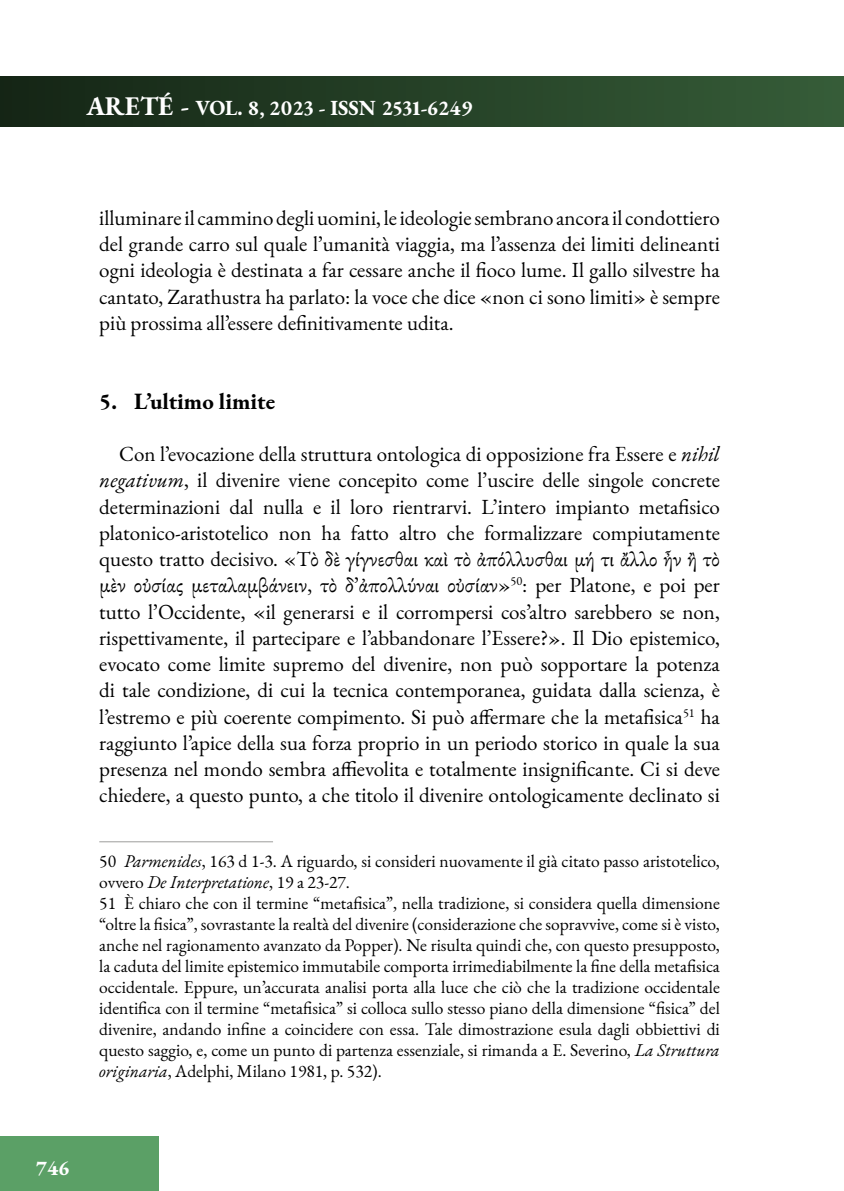
<style>
.page{position:relative;width:844px;height:1191px;background:#fff}
.page>*{position:absolute;margin:0;border:0;box-sizing:border-box;transform-origin:0 0}
.t1{font:700 22.75px "EB Garamond";color:#000}
.t2{font:21px/26.2px "EB Garamond";color:#000;text-align:justify}
.t3{font:700 21px "EB Garamond";color:#fff}
.t4{font:17.5px/21px "EB Garamond";color:#000}
.s1{font-size:26.25px}
.s2{font-style:italic}
</style>
<div class="page">
<div style="left:0;top:77px;width:843px;height:49px;background:linear-gradient(to right,#142515,#365d38)"></div>
<div style="left:0;top:1136px;width:159px;height:55px;background:#5ba066"></div>
<hr style="left:99px;top:841px;width:174px;height:1px;background:#9d9d9c">
<p class="t3" style="left:86px;top:94px;width:388px"><span class="s1">ARETÉ -</span> VOL. 8, 2023 - ISSN 2531-6249</p>
<p class="t2" style="left:99px;top:205px;width:622px">illuminare il cammino degli uomini, le ideologie sembrano ancora il condottiero del grande carro sul quale l’umanità viaggia, ma l’assenza dei limiti delineanti ogni ideologia è destinata a far cessare anche il fioco lume. Il gallo silvestre ha cantato, Zarathustra ha parlato: la voce che dice «non ci sono limiti» è sempre più prossima all’essere definitivamente udita.</p>
<p class="t1" style="left:99px;top:386px;width:177px">5. L’ultimo limite</p>
<p class="t2" style="left:99px;top:441px;width:622px;text-indent:20px">Con l’evocazione della struttura ontologica di opposizione fra Essere e <span class="s2">nihil negativum</span>, il divenire viene concepito come l’uscire delle singole concrete determinazioni dal nulla e il loro rientrarvi. L’intero impianto metafisico platonico-aristotelico non ha fatto altro che formalizzare compiutamente questo tratto decisivo. «Τὸ δὲ γίγνεσθαι καὶ τὸ ἀπόλλυσθαι μή τι ἄλλο ἦν ἢ τὸ μὲν οὐσίας μεταλαμβάνειν, τὸ δ’ἀπολλύναι οὐσίαν»<sup>50</sup>: per Platone, e poi per tutto l’Occidente, «il generarsi e il corrompersi cos’altro sarebbero se non, rispettivamente, il partecipare e l’abbandonare l’Essere?». Il Dio epistemico, evocato come limite supremo del divenire, non può sopportare la potenza di tale condizione, di cui la tecnica contemporanea, guidata dalla scienza, è l’estremo e più coerente compimento. Si può affermare che la metafisica<sup>51</sup> ha raggiunto l’apice della sua forza proprio in un periodo storico in quale la sua presenza nel mondo sembra affievolita e totalmente insignificante. Ci si deve chiedere, a questo punto, a che titolo il divenire ontologicamente declinato si</p>
<p class="t4" style="left:99px;top:850px;width:622px">50 <span class="s2">Parmenides</span>, 163 d 1-3. A riguardo, si consideri nuovamente il già citato passo aristotelico, ovvero <span class="s2">De Interpretatione</span>, 19 a 23-27.<br>51 È chiaro che con il termine “metafisica”, nella tradizione, si considera quella dimensione “oltre la fisica”, sovrastante la realtà del divenire (considerazione che sopravvive, come si è visto, anche nel ragionamento avanzato da Popper). Ne risulta quindi che, con questo presupposto, la caduta del limite epistemico immutabile comporta irrimediabilmente la fine della metafisica occidentale. Eppure, un’accurata analisi porta alla luce che ciò che la tradizione occidentale identifica con il termine “metafisica” si colloca sullo stesso piano della dimensione “fisica” del divenire, andando infine a coincidere con essa. Tale dimostrazione esula dagli obbiettivi di questo saggio, e, come un punto di partenza essenziale, si rimanda a E. Severino, <span class="s2">La Struttura originaria</span>, Adelphi, Milano 1981, p. 532).</p>
<p class="t3" style="left:36px;top:1154px;width:35px">746</p>
</div>
